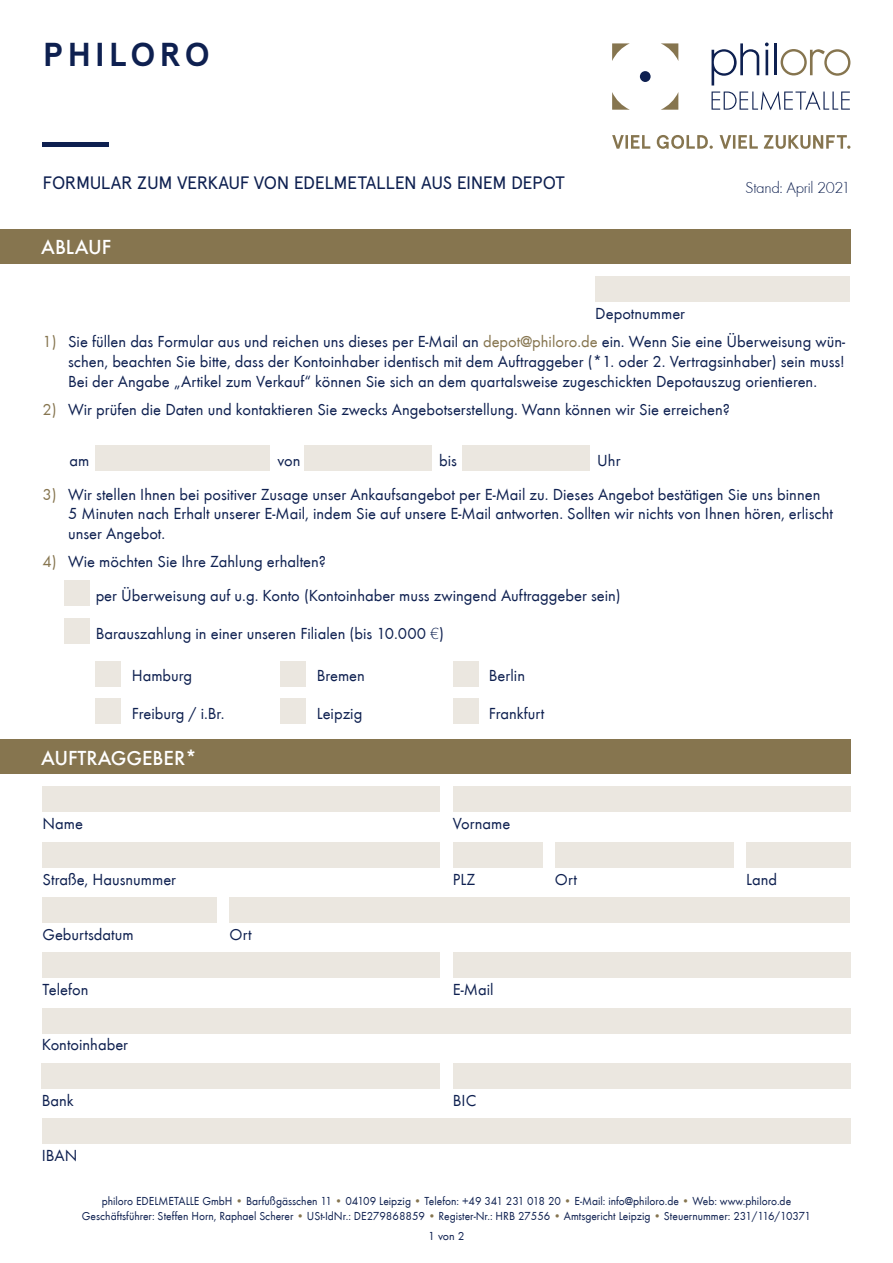
<style>
.page{position:relative;width:893px;height:1263px;background:#fff}
.page>*{position:absolute;margin:0;border:0;box-sizing:border-box;transform-origin:0 0}
.t1{font:700 33.15px "Apercu";letter-spacing:.115em;color:#0e2050}
.FOM_UE_white_14pt{font:500 21px "Futura T";color:#fff}
.t2{font:18px "Apercu";letter-spacing:-.03em;color:#0e2050}
.FOM_ft_blue_11pt{font:16.5px/19.8px "Futura T";color:#0e2050}
.t3{font:16.5px "Futura T Ligh";letter-spacing:-.02em;color:#0e2050}
.t4{font:12px/15px "Futura T";color:#0e2050;text-align:center;scale:.96 1}
.t5{font:12px "Futura T";color:#0e2050}
.s1{color:#86754f}
.s2{font-family:"Futura TOT";font-weight:300}
</style>
<div class="page">
<hr style="left:43px;top:143px;width:66px;height:4px;background:#0e2050">
<svg style="left:612px;top:135px;width:238px;height:14px"></svg>
<svg style="left:711px;top:43px;width:139px;height:67px"></svg>
<svg style="left:661px;top:93px;width:17px;height:17px"></svg>
<svg style="left:612px;top:92px;width:18px;height:18px"></svg>
<svg style="left:612px;top:43px;width:18px;height:18px"></svg>
<svg style="left:661px;top:43px;width:17px;height:17px"></svg>
<div style="left:640px;top:71px;width:11px;height:11px;background:#0e2050;border-radius:50%"></div>
<div style="left:0;top:230px;width:850px;height:34px;background:#86754f"></div>
<div style="left:0;top:740px;width:850px;height:34px;background:#86754f"></div>
<div style="left:595px;top:276px;width:255px;height:26px;background:#ebe7e0"></div>
<div style="left:43px;top:842px;width:397px;height:25px;background:#ebe7e0"></div>
<div style="left:453px;top:842px;width:89px;height:25px;background:#ebe7e0"></div>
<div style="left:555px;top:842px;width:178px;height:25px;background:#ebe7e0"></div>
<div style="left:746px;top:842px;width:104px;height:25px;background:#ebe7e0"></div>
<div style="left:43px;top:952px;width:397px;height:26px;background:#ebe7e0"></div>
<div style="left:453px;top:952px;width:397px;height:26px;background:#ebe7e0"></div>
<div style="left:43px;top:787px;width:397px;height:25px;background:#ebe7e0"></div>
<div style="left:453px;top:787px;width:397px;height:25px;background:#ebe7e0"></div>
<div style="left:230px;top:897px;width:620px;height:26px;background:#ebe7e0"></div>
<div style="left:43px;top:897px;width:174px;height:26px;background:#ebe7e0"></div>
<div style="left:42px;top:1008px;width:808px;height:25px;background:#ebe7e0"></div>
<div style="left:42px;top:1118px;width:808px;height:26px;background:#ebe7e0"></div>
<div style="left:42px;top:1063px;width:398px;height:26px;background:#ebe7e0"></div>
<div style="left:453px;top:1063px;width:397px;height:26px;background:#ebe7e0"></div>
<div style="left:64px;top:580px;width:25px;height:26px;background:#ebe7e0"></div>
<div style="left:64px;top:618px;width:25px;height:26px;background:#ebe7e0"></div>
<div style="left:96px;top:661px;width:25px;height:25px;background:#ebe7e0"></div>
<div style="left:453px;top:661px;width:25px;height:25px;background:#ebe7e0"></div>
<div style="left:281px;top:661px;width:25px;height:25px;background:#ebe7e0"></div>
<div style="left:95px;top:446px;width:175px;height:25px;background:#ebe7e0"></div>
<div style="left:304px;top:446px;width:127px;height:25px;background:#ebe7e0"></div>
<div style="left:462px;top:446px;width:128px;height:25px;background:#ebe7e0"></div>
<div style="left:281px;top:698px;width:25px;height:26px;background:#ebe7e0"></div>
<div style="left:453px;top:698px;width:25px;height:26px;background:#ebe7e0"></div>
<div style="left:96px;top:698px;width:25px;height:26px;background:#ebe7e0"></div>
<h1 class="t1" style="left:43px;top:34px;width:169px">PHILORO</h1>
<p class="t2" style="left:43px;top:172px;width:524px">FORMULAR ZUM VERKAUF VON EDELMETALLEN AUS EINEM DEPOT</p>
<p class="FOM_UE_white_14pt" style="left:41px;top:235px;width:72px">ABLAUF</p>
<p class="FOM_ft_blue_11pt" style="left:595px;top:304px;width:91px">Depotnummer</p>
<p class="t3" style="left:745px;top:179px;width:107px">Stand: April 2021</p>
<p class="FOM_ft_blue_11pt" style="left:68px;top:332px;width:779px;text-align:justify;text-indent:-26px"><span class="s1">1)</span> Sie füllen das Formular aus und reichen uns dieses per E-Mail an <span class="s1">depot@philoro.de</span> ein. Wenn Sie eine Überweisung wün&shy;schen, beachten Sie bitte, dass der Kontoinhaber identisch mit dem Auftraggeber (*1. oder 2. Vertragsinhaber) sein muss!<br>Bei der Angabe „Artikel zum Verkauf“ können Sie sich an dem quartalsweise zugeschickten Depotauszug orientieren.</p>
<p class="FOM_ft_blue_11pt" style="left:43px;top:400px;width:689px"><span class="s1">2)</span> Wir prüfen die Daten und kontaktieren Sie zwecks Angebotserstellung. Wann können wir Sie erreichen?</p>
<p class="FOM_ft_blue_11pt" style="left:69px;top:451px;width:21px">am</p>
<p class="FOM_ft_blue_11pt" style="left:277px;top:451px;width:25px">von</p>
<p class="FOM_ft_blue_11pt" style="left:439px;top:451px;width:19px">bis</p>
<p class="FOM_ft_blue_11pt" style="left:597px;top:451px;width:25px">Uhr</p>
<p class="FOM_ft_blue_11pt" style="left:68px;top:484px;width:766px;text-indent:-26px"><span class="s1">3)</span> Wir stellen Ihnen bei positiver Zusage unser Ankaufsangebot per E-Mail zu. Dieses Angebot bestätigen Sie uns binnen<br>5 Minuten nach Erhalt unserer E-Mail, indem Sie auf unsere E-Mail antworten. Sollten wir nichts von Ihnen hören, erlischt unser Angebot.</p>
<p class="FOM_ft_blue_11pt" style="left:43px;top:552px;width:285px"><span class="s1">4)</span> Wie möchten Sie Ihre Zahlung erhalten?</p>
<p class="FOM_ft_blue_11pt" style="left:96px;top:585px;width:527px">per Überweisung auf u.g. Konto (Kontoinhaber muss zwingend Auftraggeber sein)</p>
<p class="FOM_ft_blue_11pt" style="left:96px;top:624px;width:350px">Barauszahlung in einer unseren Filialen (bis 10.000 <span class="s2">€</span>)</p>
<p class="FOM_ft_blue_11pt" style="left:132px;top:666px;width:62px">Hamburg</p>
<p class="FOM_ft_blue_11pt" style="left:317px;top:666px;width:50px">Bremen</p>
<p class="FOM_ft_blue_11pt" style="left:489px;top:666px;width:38px">Berlin</p>
<p class="FOM_ft_blue_11pt" style="left:132px;top:703px;width:94px">Freiburg / i.Br.</p>
<p class="FOM_ft_blue_11pt" style="left:317px;top:703px;width:47px">Leipzig</p>
<p class="FOM_ft_blue_11pt" style="left:489px;top:703px;width:57px">Frankfurt</p>
<p class="FOM_UE_white_14pt" style="left:41px;top:745px;width:157px">AUFTRAGGEBER*</p>
<p class="FOM_ft_blue_11pt" style="left:43px;top:814px;width:42px">Name</p>
<p class="FOM_ft_blue_11pt" style="left:453px;top:814px;width:59px">Vorname</p>
<p class="FOM_ft_blue_11pt" style="left:43px;top:869px;width:135px">Straße, Hausnummer</p>
<p class="FOM_ft_blue_11pt" style="left:453px;top:869px;width:24px">PLZ</p>
<p class="FOM_ft_blue_11pt" style="left:555px;top:869px;width:23px">Ort</p>
<p class="FOM_ft_blue_11pt" style="left:746px;top:869px;width:32px">Land</p>
<p class="FOM_ft_blue_11pt" style="left:43px;top:924px;width:93px">Geburtsdatum</p>
<p class="FOM_ft_blue_11pt" style="left:230px;top:924px;width:23px">Ort</p>
<p class="FOM_ft_blue_11pt" style="left:43px;top:980px;width:47px">Telefon</p>
<p class="FOM_ft_blue_11pt" style="left:453px;top:980px;width:42px">E-Mail</p>
<p class="FOM_ft_blue_11pt" style="left:42px;top:1035px;width:88px">Kontoinhaber</p>
<p class="FOM_ft_blue_11pt" style="left:42px;top:1090px;width:34px">Bank</p>
<p class="FOM_ft_blue_11pt" style="left:453px;top:1090px;width:25px">BIC</p>
<p class="FOM_ft_blue_11pt" style="left:42px;top:1145px;width:37px">IBAN</p>
<p class="t4" style="left:82px;top:1194px;width:761px">philoro EDELMETALLE GmbH <span class="s1">•</span> Barfußgässchen 11 <span class="s1">•</span> 04109 Leipzig <span class="s1">•</span> Telefon: +49 341 231 018 20 <span class="s1">•</span> E-Mail: info@philoro.de <span class="s1">•</span> Web: www.philoro.de<br>Geschäftsführer: Steffen Horn, Raphael Scherer <span class="s1">•</span> USt-IdNr.: DE279868859 <span class="s1">•</span> Register-Nr.: HRB 27556 <span class="s1">•</span> Amtsgericht Leipzig <span class="s1">•</span> Steuernummer: 231/116/10371</p>
<p class="t5" style="left:428px;top:1229px;width:38px">1 von 2</p>
</div>
